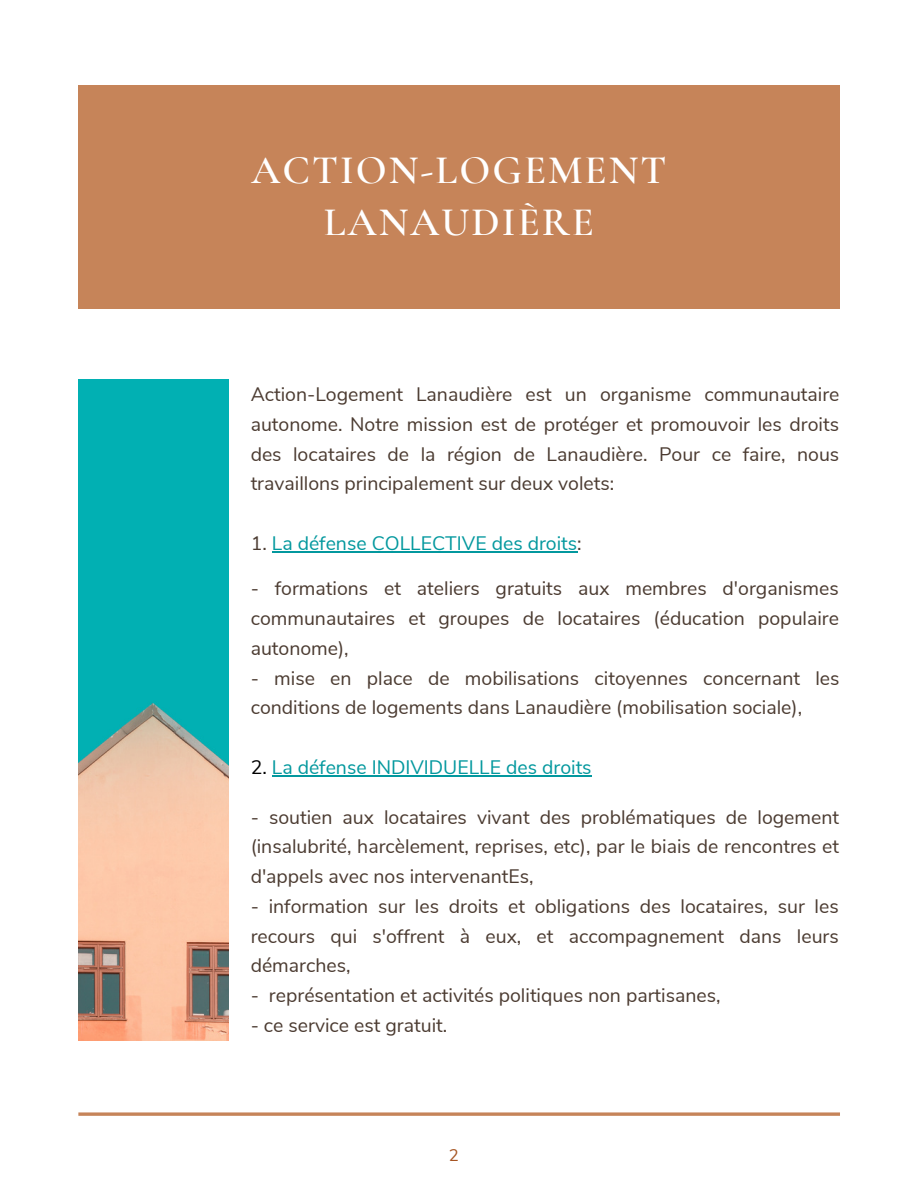
<style>
.page{position:relative;width:918px;height:1188px;background:#fff}
.page>*{position:absolute;margin:0;border:0;box-sizing:border-box;transform-origin:0 0}
.t1{font:600 40.5px/51.8px "Cormorant Garamond";letter-spacing:.05em;color:#fff;text-align:center}
.t2{font:19.5px/29.7px "Nunito Sans";color:#4b3b31;text-align:justify}
.t3{font:19.5px "Nunito Sans";color:#03989e}
.t4{font:16.8px "Nunito Sans";color:#a65523}
.s1{color:#4b3b31}
.s2{color:#000}
</style>
<div class="page">
<svg style="left:78px;top:1112px;width:762px;height:4px"></svg>
<div style="left:78px;top:85px;width:762px;height:224px;background:#c68459"></div>
<img style="left:78px;top:379px;width:150px;height:662px">
<hr style="left:272px;top:552px;width:305px;height:1px;background:#03989e">
<hr style="left:272px;top:776px;width:320px;height:1px;background:#03989e">
<h1 class="t1" style="left:252px;top:144px;width:416px">ACTION-LOGEMENT<br>LANAUDIÈRE</h1>
<p class="t2" style="left:251px;top:380px;width:590px">Action-Logement Lanaudière est un organisme communautaire autonome. Notre mission est de protéger et promouvoir les droits des locataires de la région de Lanaudière. Pour ce faire, nous travaillons principalement sur deux volets:</p>
<p class="t3" style="left:251px;top:530px;width:333px"><span class="s1">1.</span> La défense COLLECTIVE des droits<span class="s1">:</span></p>
<p class="t2" style="left:251px;top:574px;width:590px">- formations et ateliers gratuits aux membres d'organismes communautaires et groupes de locataires (éducation populaire autonome),</p>
<p class="t2" style="left:251px;top:663px;width:590px">- mise en place de mobilisations citoyennes concernant les conditions de logements dans Lanaudière (mobilisation sociale),</p>
<p class="t3" style="left:251px;top:754px;width:342px"><span class="s2">2.</span> La défense INDIVIDUELLE des droits</p>
<p class="t2" style="left:251px;top:802px;width:590px">- soutien aux locataires vivant des problématiques de logement (insalubrité, harcèlement, reprises, etc), par le biais de rencontres et d'appels avec nos intervenantEs,</p>
<p class="t2" style="left:251px;top:892px;width:590px">- information sur les droits et obligations des locataires, sur les recours qui s'offrent à eux, et accompagnement dans leurs démarches,</p>
<p class="t2" style="left:251px;top:981px;width:471px">- représentation et activités politiques non partisanes,</p>
<p class="t2" style="left:251px;top:1011px;width:198px">- ce service est gratuit.</p>
<p class="t4" style="left:449px;top:1144px;width:12px">2</p>
</div>
